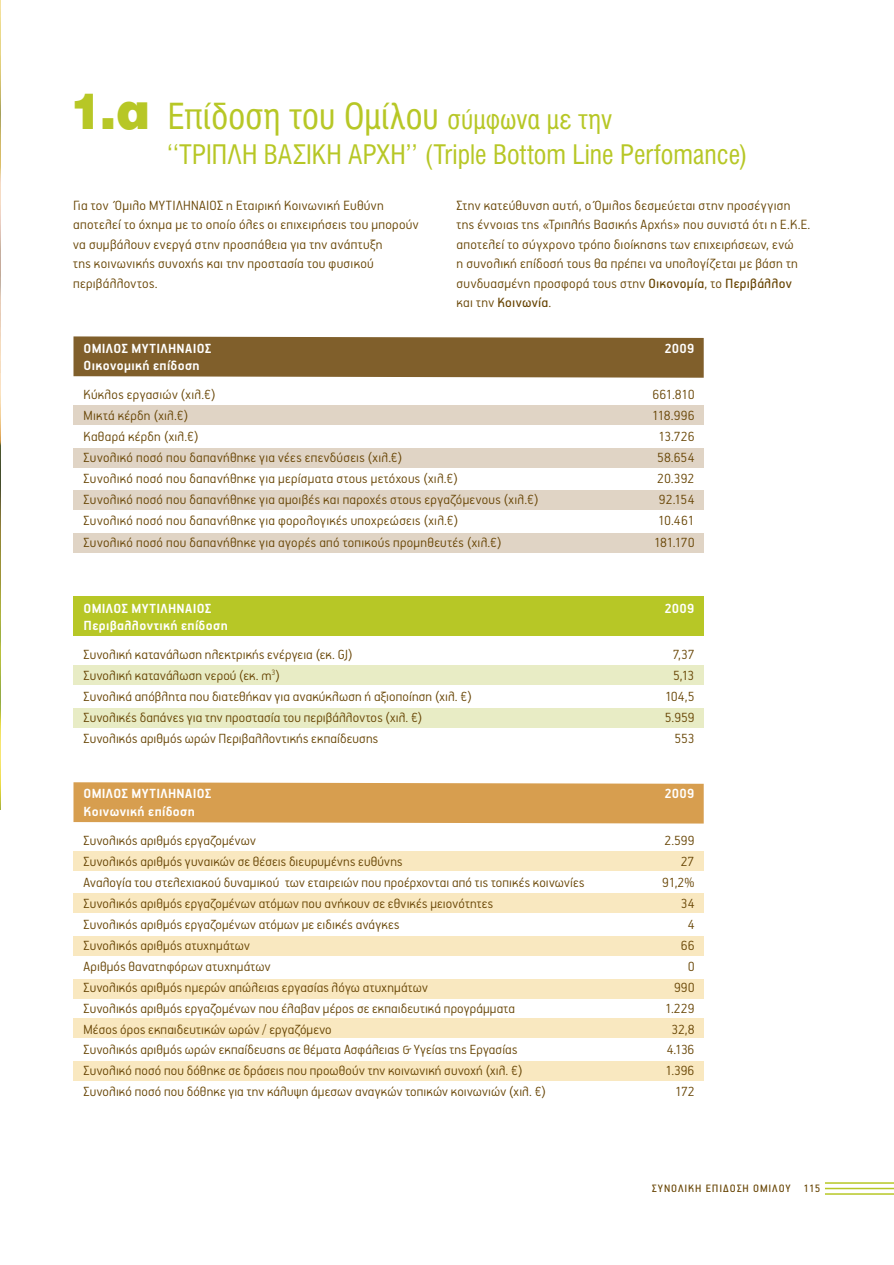
<style>
.page{position:relative;width:894px;height:1265px;background:#fff}
.page>*{position:absolute;margin:0;border:0;box-sizing:border-box;transform-origin:0 0}
.t1{font:36px "UB Helvetica Cond";letter-spacing:.005em;color:#b7c726}
.t2{font:27px "UB Helvetica Cond";color:#b7c726}
.t3{font:300 15px/19.5px "PF Handbook Pro";letter-spacing:.02em;color:#674403}
.t4{font:300 14.85px "PF Handbook Pro";letter-spacing:.01em;color:#674403}
.t5{font:700 14.85px "PF Handbook Pro";letter-spacing:.025em;color:#fff}
.t6{font:12px "PF Handbook Pro";letter-spacing:.075em;color:#674403}
.s1{font-family:"UB Helvetica";font-weight:900;font-size:49.5px}
.s2{font-size:27px}
.s3{font-weight:400}
</style>
<div class="page">
<hr style="left:824px;top:1181px;width:69px;height:2px;background:#b7c726">
<hr style="left:824px;top:1187px;width:69px;height:1px;background:#b7c726">
<hr style="left:824px;top:1192px;width:69px;height:2px;background:#b7c726">
<img style="left:0;top:0;width:1px;height:809px">
<div style="left:73px;top:406px;width:630px;height:19px;background:#e0d4c5"></div>
<div style="left:73px;top:448px;width:630px;height:19px;background:#e0d4c5"></div>
<div style="left:73px;top:490px;width:630px;height:19px;background:#e0d4c5"></div>
<div style="left:73px;top:533px;width:630px;height:20px;background:#e0d4c5"></div>
<div style="left:73px;top:336px;width:630px;height:41px;background:#805f2b"></div>
<div style="left:73px;top:851px;width:630px;height:19px;background:#f9e8c0"></div>
<div style="left:73px;top:893px;width:630px;height:20px;background:#f9e8c0"></div>
<div style="left:73px;top:935px;width:630px;height:20px;background:#f9e8c0"></div>
<div style="left:73px;top:979px;width:630px;height:19px;background:#f9e8c0"></div>
<div style="left:73px;top:1018px;width:630px;height:19px;background:#f9e8c0"></div>
<div style="left:73px;top:1060px;width:630px;height:20px;background:#f9e8c0"></div>
<div style="left:73px;top:782px;width:630px;height:41px;background:#d79e4f"></div>
<div style="left:73px;top:665px;width:630px;height:20px;background:#e8ecc5"></div>
<div style="left:73px;top:707px;width:630px;height:20px;background:#e8ecc5"></div>
<div style="left:73px;top:596px;width:630px;height:40px;background:#b7c726"></div>
<h1 class="t1" style="left:70px;top:96px;width:544px"><span class="s1">1.α</span> Επίδοση του Ομίλου <span class="s2">σύμφωνα με την</span></h1>
<h2 class="t2" style="left:167px;top:139px;width:582px">‘‘ΤΡΙΠΛΗ ΒΑΣΙΚΗ ΑΡΧΗ’’ (Triple Bottom Line Perfomance)</h2>
<p class="t3" style="left:73px;top:194px;width:347px">Για τον Όμιλο ΜΥΤΙΛΗΝΑΙΟΣ η Εταιρική Κοινωνική Ευθύνη αποτελεί το όχημα με το οποίο όλες οι επιχειρήσεις του μπορούν να συμβάλουν ενεργά στην προσπάθεια για την ανάπτυξη<br>της κοινωνικής συνοχής και την προστασία του φυσικού περιβάλλοντος.</p>
<p class="t3" style="left:456px;top:194px;width:355px">Στην κατεύθυνση αυτή, ο Όμιλος δεσμεύεται στην προσέγγιση της έννοιας της «Τριπλής Βασικής Αρχής» που συνιστά ότι η Ε.Κ.Ε. αποτελεί το σύγχρονο τρόπο διοίκησης των επιχειρήσεων, ενώ<br>η συνολική επίδοσή τους θα πρέπει να υπολογίζεται με βάση τη συνδυασμένη προσφορά τους στην <span class="s3">Οικονομία</span>, το <span class="s3">Περιβάλλον </span>και την <span class="s3">Κοινωνία</span>.</p>
<p class="t5" style="left:84px;top:339px;width:129px">ΟΜΙΛΟΣ ΜΥΤΙΛΗΝΑΙΟΣ</p>
<p class="t5" style="left:664px;top:339px;width:32px">2009</p>
<p class="t5" style="left:84px;top:356px;width:118px">Οικονομική επίδοση</p>
<p class="t4" style="left:84px;top:385px;width:133px">Κύκλος εργασιών (χιλ.€)</p>
<p class="t4" style="left:652px;top:385px;width:44px">661.810</p>
<p class="t4" style="left:84px;top:406px;width:106px">Μικτά κέρδη (χιλ.€)</p>
<p class="t4" style="left:652px;top:406px;width:44px">118.996</p>
<p class="t4" style="left:84px;top:427px;width:116px">Καθαρά κέρδη (χιλ.€)</p>
<p class="t4" style="left:658px;top:427px;width:38px">13.726</p>
<p class="t4" style="left:84px;top:448px;width:320px">Συνολικό ποσό που δαπανήθηκε για νέες επενδύσεις (χιλ.€)</p>
<p class="t4" style="left:657px;top:448px;width:39px">58.654</p>
<p class="t4" style="left:84px;top:469px;width:375px">Συνολικό ποσό που δαπανήθηκε για μερίσματα στους μετόχους (χιλ.€)</p>
<p class="t4" style="left:657px;top:469px;width:39px">20.392</p>
<p class="t4" style="left:84px;top:490px;width:456px">Συνολικό ποσό που δαπανήθηκε για αμοιβές και παροχές στους εργαζόμενους (χιλ.€)</p>
<p class="t4" style="left:659px;top:490px;width:37px">92.154</p>
<p class="t4" style="left:84px;top:511px;width:376px">Συνολικό ποσό που δαπανήθηκε για φορολογικές υποχρεώσεις (χιλ.€)</p>
<p class="t4" style="left:658px;top:511px;width:38px">10.461</p>
<p class="t4" style="left:84px;top:533px;width:419px">Συνολικό ποσό που δαπανήθηκε για αγορές από τοπικούς προμηθευτές (χιλ.€)</p>
<p class="t4" style="left:654px;top:533px;width:42px">181.170</p>
<p class="t5" style="left:84px;top:598px;width:129px">ΟΜΙΛΟΣ ΜΥΤΙΛΗΝΑΙΟΣ</p>
<p class="t5" style="left:664px;top:598px;width:32px">2009</p>
<p class="t5" style="left:84px;top:616px;width:146px">Περιβαλλοντική επίδοση</p>
<p class="t4" style="left:84px;top:645px;width:270px">Συνολική κατανάλωση ηλεκτρικής ενέργεια (εκ. GJ)</p>
<p class="t4" style="left:672px;top:645px;width:23px">7,37</p>
<p class="t4" style="left:84px;top:666px;width:198px">Συνολική κατανάλωση νερού (εκ. m<sup>3</sup>)</p>
<p class="t4" style="left:673px;top:666px;width:23px">5,13</p>
<p class="t4" style="left:84px;top:687px;width:389px">Συνολικά απόβλητα που διατεθήκαν για ανακύκλωση ή αξιοποίηση (χιλ. €)</p>
<p class="t4" style="left:665px;top:687px;width:31px">104,5</p>
<p class="t4" style="left:84px;top:708px;width:340px">Συνολικές δαπάνες για την προστασία του περιβάλλοντος (χιλ. €)</p>
<p class="t4" style="left:665px;top:708px;width:31px">5.959</p>
<p class="t4" style="left:84px;top:729px;width:296px">Συνολικός αριθμός ωρών Περιβαλλοντικής εκπαίδευσης</p>
<p class="t4" style="left:674px;top:729px;width:22px">553</p>
<p class="t5" style="left:84px;top:784px;width:129px">ΟΜΙΛΟΣ ΜΥΤΙΛΗΝΑΙΟΣ</p>
<p class="t5" style="left:664px;top:784px;width:32px">2009</p>
<p class="t5" style="left:84px;top:802px;width:113px">Κοινωνική επίδοση</p>
<p class="t4" style="left:84px;top:831px;width:174px">Συνολικός αριθμός εργαζομένων</p>
<p class="t4" style="left:664px;top:831px;width:31px">2.599</p>
<p class="t4" style="left:84px;top:852px;width:320px">Συνολικός αριθμός γυναικών σε θέσεις διευρυμένης ευθύνης</p>
<p class="t4" style="left:681px;top:852px;width:15px">27</p>
<p class="t4" style="left:84px;top:873px;width:502px">Αναλογία του στελεχιακού δυναμικού των εταιρειών που προέρχονται από τις τοπικές κοινωνίες</p>
<p class="t4" style="left:662px;top:873px;width:34px">91,2%</p>
<p class="t4" style="left:84px;top:894px;width:411px">Συνολικός αριθμός εργαζομένων ατόμων που ανήκουν σε εθνικές μειονότητες</p>
<p class="t4" style="left:680px;top:894px;width:15px">34</p>
<p class="t4" style="left:84px;top:914px;width:317px">Συνολικός αριθμός εργαζομένων ατόμων με ειδικές ανάγκες</p>
<p class="t4" style="left:687px;top:914px;width:8px">4</p>
<p class="t4" style="left:84px;top:935px;width:168px">Συνολικός αριθμός ατυχημάτων</p>
<p class="t4" style="left:680px;top:935px;width:15px">66</p>
<p class="t4" style="left:84px;top:956px;width:188px">Αριθμός θανατηφόρων ατυχημάτων</p>
<p class="t4" style="left:687px;top:956px;width:8px">0</p>
<p class="t4" style="left:84px;top:977px;width:346px">Συνολικός αριθμός ημερών απώλειας εργασίας λόγω ατυχημάτων</p>
<p class="t4" style="left:674px;top:977px;width:22px">990</p>
<p class="t4" style="left:84px;top:998px;width:433px">Συνολικός αριθμός εργαζομένων που έλαβαν μέρος σε εκπαιδευτικά προγράμματα</p>
<p class="t4" style="left:665px;top:998px;width:31px">1.229</p>
<p class="t4" style="left:84px;top:1019px;width:250px">Μέσος όρος εκπαιδευτικών ωρών / εργαζόμενο</p>
<p class="t4" style="left:671px;top:1019px;width:25px">32,8</p>
<p class="t4" style="left:84px;top:1040px;width:435px">Συνολικός αριθμός ωρών εκπαίδευσης σε θέματα Ασφάλειας &amp; Υγείας της Εργασίας</p>
<p class="t4" style="left:666px;top:1040px;width:29px">4.136</p>
<p class="t4" style="left:84px;top:1061px;width:440px">Συνολικό ποσό που δόθηκε σε δράσεις που προωθούν την κοινωνική συνοχή (χιλ. €)</p>
<p class="t4" style="left:665px;top:1061px;width:31px">1.396</p>
<p class="t4" style="left:84px;top:1082px;width:463px">Συνολικό ποσό που δόθηκε για την κάλυψη άμεσων αναγκών τοπικών κοινωνιών (χιλ. €)</p>
<p class="t4" style="left:675px;top:1082px;width:21px">172</p>
<p class="t6" style="left:652px;top:1180px;width:170px">ΣΥΝΟΛΙΚΗ ΕΠΙΔΟΣΗ ΟΜΙΛΟΥ 115</p>
</div>
